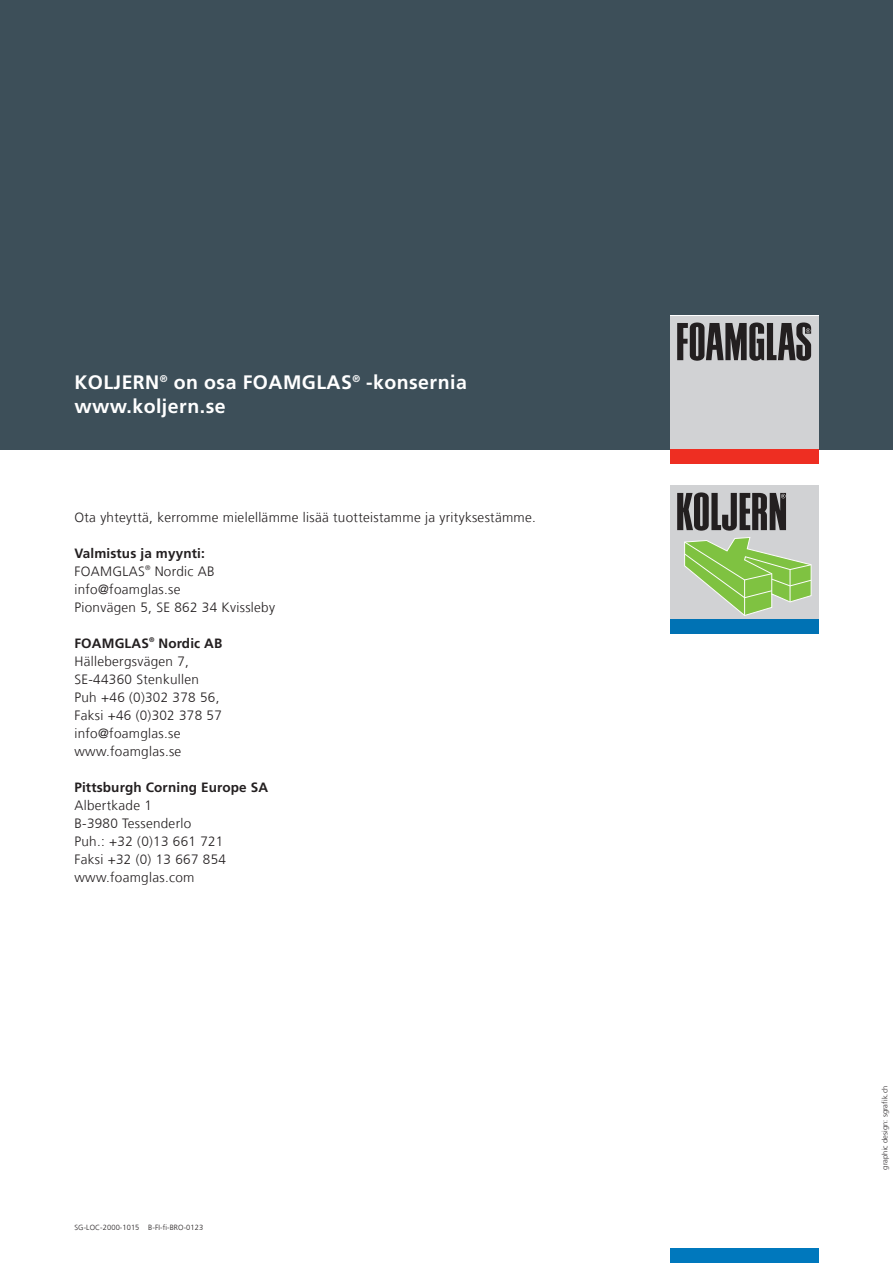
<style>
.page{position:relative;width:893px;height:1263px;background:#fff}
.page>*{position:absolute;margin:0;border:0;box-sizing:border-box;transform-origin:0 0}
.t1{font:700 19.5px/24px "Frutiger LT Com";letter-spacing:.02em;color:#fff}
.t2{font:300 13.5px/18px "Frutiger LT Com";letter-spacing:.02em;color:#231f20}
.t3{font:700 13.5px "Frutiger LT Com";letter-spacing:.01em;color:#231f20}
.t4{font:300 7.5px "Frutiger LT Com";letter-spacing:.01em;color:#231f20}
.s1{font-weight:700}
</style>
<div class="page">
<div style="left:0;top:0;width:893px;height:449px;background:#3d4f59"></div>
<div style="left:670px;top:1248px;width:149px;height:15px;background:#0078bd"></div>
<div style="left:670px;top:485px;width:149px;height:134px;background:#d1d2d4"></div>
<div style="left:670px;top:619px;width:149px;height:15px;background:#0072b4"></div>
<svg style="left:677px;top:492px;width:135px;height:124px"></svg>
<div style="left:670px;top:315px;width:149px;height:134px;background:#d1d2d4"></div>
<div style="left:670px;top:449px;width:149px;height:15px;background:#ee2e22"></div>
<svg style="left:677px;top:322px;width:134px;height:39px"></svg>
<h1 class="t1" style="left:74px;top:372px;width:394px">KOLJERN<sup>®</sup> on osa FOAMGLAS<sup>®</sup> -konsernia www.koljern.se</h1>
<p class="t2" style="left:74px;top:509px;width:463px">Ota yhteyttä, kerromme mielellämme lisää tuotteistamme ja yrityksestämme.</p>
<p class="t2" style="left:74px;top:545px;width:202px"><span class="s1">Valmistus ja myynti:<br></span>FOAMGLAS<sup>®</sup> Nordic AB info@foamglas.se<br>Pionvägen 5, SE 862 34 Kvissleby</p>
<p class="t2" style="left:74px;top:635px;width:150px"><span class="s1">FOAMGLAS</span><sup>®</sup> <span class="s1">Nordic AB<br></span>Hällebergsvägen 7,<br>SE-44360 Stenkullen<br>Puh +46 (0)302 378 56,<br>Faksi +46 (0)302 378 57 info@foamglas.se www.foamglas.se</p>
<p class="t3" style="left:74px;top:781px;width:195px">Pittsburgh Corning Europe SA</p>
<p class="t2" style="left:74px;top:797px;width:153px">Albertkade 1<br>B-3980 Tessenderlo<br>Puh.: +32 (0)13 661 721<br>Faksi +32 (0) 13 667 854 www.foamglas.com</p>
<p class="t4" style="left:74px;top:1225px;width:130px">SG-LOC-2000-1015 B-FI-fi-BRO-0123</p>
<p class="t4" style="left:882px;top:1169px;width:85px;rotate:-90deg">graphic design: sgrafik.ch</p>
</div>
